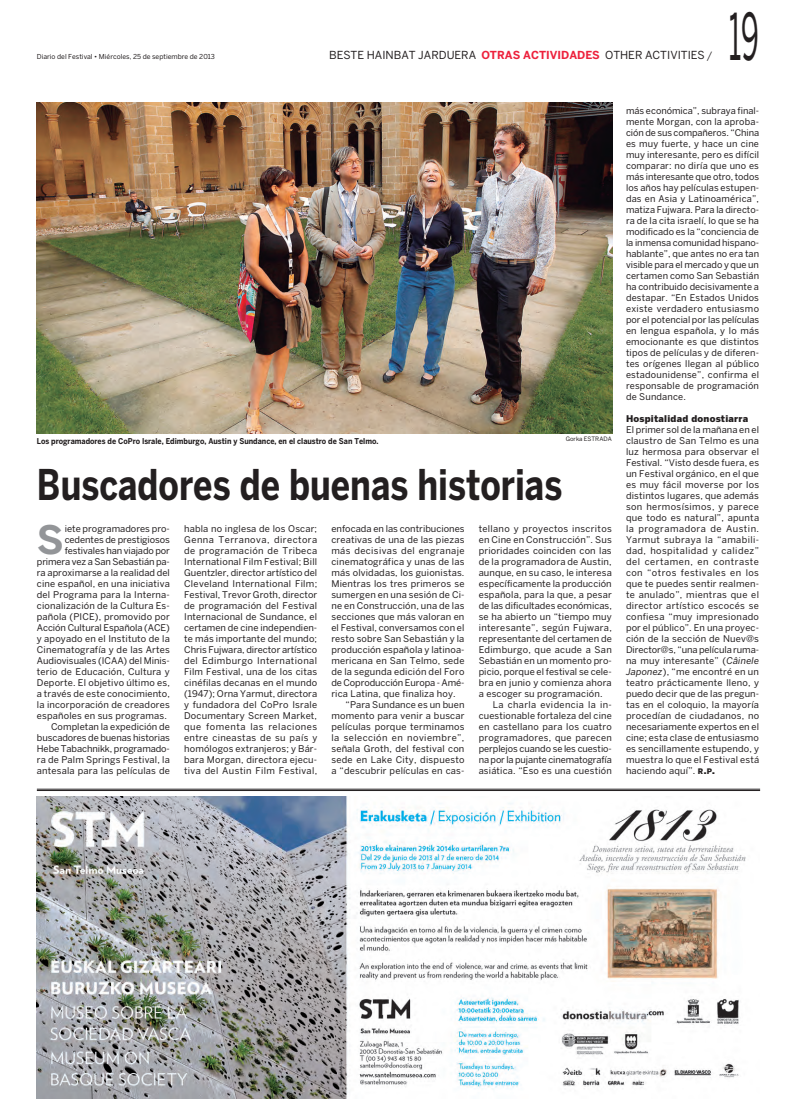
<style>
.page{position:relative;width:797px;height:1106px;background:#fff}
.page>*{position:absolute;margin:0;border:0;box-sizing:border-box;transform-origin:0 0}
.t1{font:64px "Benton Sans";color:#231f20;scale:.45 1}
.t2{font:700 42px "Benton Sans";color:#231f20;scale:.8 1}
.t3{font:700 38.9px "Benton Sans";color:#939598}
.t4{font:11px "Benton Sans";color:#231f20}
.t5{font:700 11px "Benton Sans";color:#ed213c}
.t6{font:11px "Franklin Gothic";color:#231f20}
.t7{font:9.2px/11px "Benton Sans";letter-spacing:.02em;color:#231f20;text-align:justify}
.t8{font:9.2px "Benton Sans";letter-spacing:-.01em;color:#231f20}
.t9{font:9.2px "Benton Sans";color:#231f20}
.t10{font:9.2px "Benton Sans";letter-spacing:-.005em;color:#231f20}
.t11{font:9.2px "Benton Sans";letter-spacing:.045em;color:#231f20}
.t12{font:9.2px "Benton Sans";letter-spacing:.04em;color:#231f20}
.t13{font:700 8px "Benton Sans";color:#231f20;scale:.9 1}
.t14{font:6.8px "Benton Sans";color:#231f20}
.t15{font:6px "Benton Sans";color:#231f20}
.s1{font-weight:400;color:#231f20}
.s2{font-weight:900}
.s3{font-style:italic}
.s4{font-family:"Benton Sans Black SC800";font-size:7.6px}
.s5{font-family:"Benton Sans Black SC800";font-size:9.5px}
</style>
<div class="page">
<img style="left:37px;top:796px;width:709px;height:302px">
<hr style="left:37px;top:790px;width:723px;height:1px;background:#231f20">
<hr style="left:37px;top:789px;width:723px;height:1px;background:#231f20">
<img style="left:37px;top:103px;width:575px;height:330px">
<p class="t14" style="left:37px;top:52px;width:179px">Diario del Festival • Miércoles, 25 de septiembre de 2013</p>
<p class="t4" style="left:329px;top:48px;width:8px">beste</p>
<p class="t4" style="left:367px;top:48px;width:8px">hainbat</p>
<p class="t4" style="left:418px;top:48px;width:29px">jardue</p>
<p class="t5" style="left:461px;top:48px;width:152px"><span class="s1">ra</span> otras actividades <span class="s1">othe</span></p>
<p class="t4" style="left:635px;top:48px;width:17px">r activities</p>
<p class="t6" style="left:707px;top:48px;width:6px">/</p>
<p class="t1" style="left:728px;top:-1px;width:69px">19</p>
<p class="t13" style="left:37px;top:436px;width:381px">Los programadores de CoPro Israle, Edimburgo, Austin y Sundance, en el claustro de San Telmo.</p>
<p class="t15" style="left:565px;top:435px;width:48px">Gorka ESTRADA</p>
<p class="t2" style="left:37px;top:459px;width:658px">Buscadores de buenas historias</p>
<p class="t3" style="left:37px;top:517px;width:28px">S</p>
<p class="t7" style="left:65px;top:523px;width:107px">iete programadores pro-</p>
<p class="t10" style="left:65px;top:534px;width:107px">cedentes de prestigiosos</p>
<p class="t8" style="left:65px;top:545px;width:107px">festivales han viajado por</p>
<p class="t8" style="left:37px;top:556px;width:135px">primera vez a San Sebastián pa-</p>
<p class="t7" style="left:37px;top:567px;width:135px">ra aproximarse a la realidad del</p>
<p class="t7" style="left:37px;top:578px;width:134px">cine español, en una iniciativa</p>
<p class="t7" style="left:37px;top:589px;width:135px">del Programa para la Interna-</p>
<p class="t7" style="left:37px;top:600px;width:135px">cionalización de la Cultura Es-</p>
<p class="t7" style="left:37px;top:611px;width:134px">pañola (PICE), promovido por</p>
<p class="t10" style="left:37px;top:622px;width:134px">Acción Cultural Española (ACE)</p>
<p class="t7" style="left:37px;top:633px;width:134px">y apoyado en el Instituto de la</p>
<p class="t7" style="left:37px;top:644px;width:134px">Cinematografía y de las Artes</p>
<p class="t9" style="left:37px;top:655px;width:135px">Audiovisuales (ICAA) del Minis-</p>
<p class="t7" style="left:37px;top:666px;width:134px">terio de Educación, Cultura y</p>
<p class="t7" style="left:37px;top:677px;width:134px">Deporte. El objetivo último es,</p>
<p class="t7" style="left:37px;top:688px;width:135px">a través de este conocimiento,</p>
<p class="t7" style="left:37px;top:699px;width:134px">la incorporación de creadores</p>
<p class="t7" style="left:37px;top:710px;width:131px">españoles en sus programas.</p>
<p class="t7" style="left:51px;top:721px;width:120px">Completan la expedición de</p>
<p class="t8" style="left:37px;top:732px;width:135px">buscadores de buenas historias</p>
<p class="t8" style="left:37px;top:743px;width:135px">Hebe Tabachnikk, programado-</p>
<p class="t7" style="left:37px;top:754px;width:134px">ra de Palm Springs Festival, la</p>
<p class="t7" style="left:37px;top:765px;width:134px">antesala para las películas de</p>
<p class="t7" style="left:184px;top:523px;width:135px">habla no inglesa de los Oscar; Genna Terranova, directora de programación de Tribeca International Film Festival; Bill Guentzler, director artístico del Cleveland International Film; Festival, Trevor Groth, director de programación del Festival Internacional de Sundance, el certamen de cine independien&shy;te más importante del mundo; Chris Fujwara, director artístico del Edimburgo International Film Festival, una de los citas cinéfilas decanas en el mundo (1947); Orna Yarmut, directora y fundadora del CoPro Israle Documentary Screen Market, que fomenta las relaciones entre cineastas de su país y homólogos extranjeros; y Bár&shy;bara Morgan, directora ejecu&shy;tiva del Austin Film Festival,</p>
<p class="t9" style="left:331px;top:523px;width:135px">enfocada en las contribuciones</p>
<p class="t7" style="left:331px;top:534px;width:134px">creativas de una de las piezas</p>
<p class="t12" style="left:331px;top:545px;width:135px">más decisivas del engranaje</p>
<p class="t7" style="left:331px;top:556px;width:134px">cinematográfica y unas de las</p>
<p class="t7" style="left:331px;top:567px;width:134px">más olvidadas, los guionistas.</p>
<p class="t7" style="left:331px;top:578px;width:134px">Mientras los tres primeros se</p>
<p class="t7" style="left:331px;top:589px;width:135px">sumergen en una sesión de Ci-</p>
<p class="t7" style="left:331px;top:600px;width:134px">ne en Construcción, una de las</p>
<p class="t7" style="left:331px;top:611px;width:134px">secciones que más valoran en</p>
<p class="t7" style="left:331px;top:622px;width:134px">el Festival, conversamos con el</p>
<p class="t7" style="left:331px;top:633px;width:134px">resto sobre San Sebastián y la</p>
<p class="t7" style="left:331px;top:644px;width:135px">producción española y latinoa-</p>
<p class="t7" style="left:331px;top:655px;width:134px">mericana en San Telmo, sede</p>
<p class="t7" style="left:331px;top:666px;width:134px">de la segunda edición del Foro</p>
<p class="t8" style="left:331px;top:677px;width:135px">de Coproducción Europa - Amé-</p>
<p class="t7" style="left:331px;top:688px;width:126px">rica Latina, que finaliza hoy.</p>
<p class="t7" style="left:345px;top:699px;width:120px">“Para Sundance es un buen</p>
<p class="t7" style="left:331px;top:710px;width:134px">momento para venir a buscar</p>
<p class="t7" style="left:331px;top:721px;width:134px">películas porque terminamos</p>
<p class="t11" style="left:331px;top:732px;width:134px">la selección en noviembre”,</p>
<p class="t7" style="left:331px;top:743px;width:134px">señala Groth, del festival con</p>
<p class="t7" style="left:331px;top:754px;width:135px">sede en Lake City, dispuesto</p>
<p class="t7" style="left:331px;top:765px;width:135px">a “descubrir películas en cas-</p>
<p class="t7" style="left:478px;top:523px;width:135px">tellano y proyectos inscritos</p>
<p class="t7" style="left:478px;top:534px;width:134px">en Cine en Construcción”. Sus</p>
<p class="t7" style="left:478px;top:545px;width:134px">prioridades coinciden con las</p>
<p class="t7" style="left:478px;top:556px;width:134px">de la programadora de Austin,</p>
<p class="t7" style="left:478px;top:567px;width:135px">aunque, en su caso, le interesa</p>
<p class="t7" style="left:478px;top:578px;width:134px">específicamente la producción</p>
<p class="t7" style="left:478px;top:589px;width:134px">española, para la que, a pesar</p>
<p class="t9" style="left:478px;top:600px;width:135px">de las dificultades económicas,</p>
<p class="t7" style="left:478px;top:611px;width:134px">se ha abierto un “tiempo muy</p>
<p class="t7" style="left:478px;top:622px;width:135px">interesante”, según Fujwara,</p>
<p class="t7" style="left:478px;top:633px;width:135px">representante del certamen de</p>
<p class="t7" style="left:478px;top:644px;width:135px">Edimburgo, que acude a San</p>
<p class="t7" style="left:478px;top:655px;width:135px">Sebastián en un momento pro-</p>
<p class="t7" style="left:478px;top:666px;width:135px">picio, porque el festival se cele-</p>
<p class="t7" style="left:478px;top:677px;width:134px">bra en junio y comienza ahora</p>
<p class="t7" style="left:478px;top:688px;width:125px">a escoger su programación.</p>
<p class="t11" style="left:493px;top:699px;width:120px">La charla evidencia la in-</p>
<p class="t7" style="left:478px;top:710px;width:135px">cuestionable fortaleza del cine</p>
<p class="t7" style="left:478px;top:721px;width:135px">en castellano para los cuatro</p>
<p class="t7" style="left:478px;top:732px;width:135px">programadores, que parecen</p>
<p class="t10" style="left:478px;top:743px;width:135px">perplejos cuando se les cuestio-</p>
<p class="t8" style="left:478px;top:754px;width:135px">na por la pujante cinematografía</p>
<p class="t7" style="left:478px;top:765px;width:134px">asiática. “Eso es una cuestión</p>
<p class="t7" style="left:626px;top:105px;width:135px">más económica”, subraya final&shy;mente Morgan, con la aproba&shy;ción de sus compañeros. “China es muy fuerte, y hace un cine muy interesante, pero es difícil comparar: no diría que uno es más interesante que otro, todos los años hay películas estupen&shy;das en Asia y Latinoamérica”, matiza Fujwara. Para la directo&shy;ra de la cita israelí, lo que se ha modificado es la “conciencia de la inmensa comunidad hispano&shy;hablante”, que antes no era tan visible para el mercado y que un certamen como San Sebastián ha contribuido decisivamente a destapar. “En Estados Unidos existe verdadero entusiasmo por el potencial por las películas en lengua española, y lo más emocionante es que distintos tipos de películas y de diferen&shy;tes orígenes llegan al público estadounidense”, confirma el responsable de programación de Sundance.</p>
<p class="t7" style="left:626px;top:413px;width:135px;text-align:left"><span class="s2">Hospitalidad donostiarra<br></span>El primer sol de la mañana en el claustro de San Telmo es una luz hermosa para observar el<br>Festival. “Visto desde fuera, es un Festival orgánico, en el que es muy fácil moverse por los distintos lugares, que además son hermosísimos, y parece que todo es natural”, apunta la programadora de Austin.<br>Yarmut subraya la “amabili&shy;dad, hospitalidad y calidez” del certamen, en contraste con “otros festivales en los que te puedes sentir realmen&shy;te anulado”, mientras que el director artístico escocés se confiesa “muy impresionado por el público”. En una proyec&shy;ción de la sección de Nuev@s<br>Director@s, “una película ruma&shy;na muy interesante” (<span class="s3">Câinele<br>Japonez</span>), “me encontré en un teatro prácticamente lleno, y puedo decir que de las pregun&shy;tas en el coloquio, la mayoría procedían de ciudadanos, no necesariamente expertos en el cine; esta clase de entusiasmo es sencillamente estupendo, y muestra lo que el Festival está haciendo aquí”. <span class="s4">r</span><span class="s5">.</span><span class="s4">p</span><span class="s5">.</span></p>
</div>
